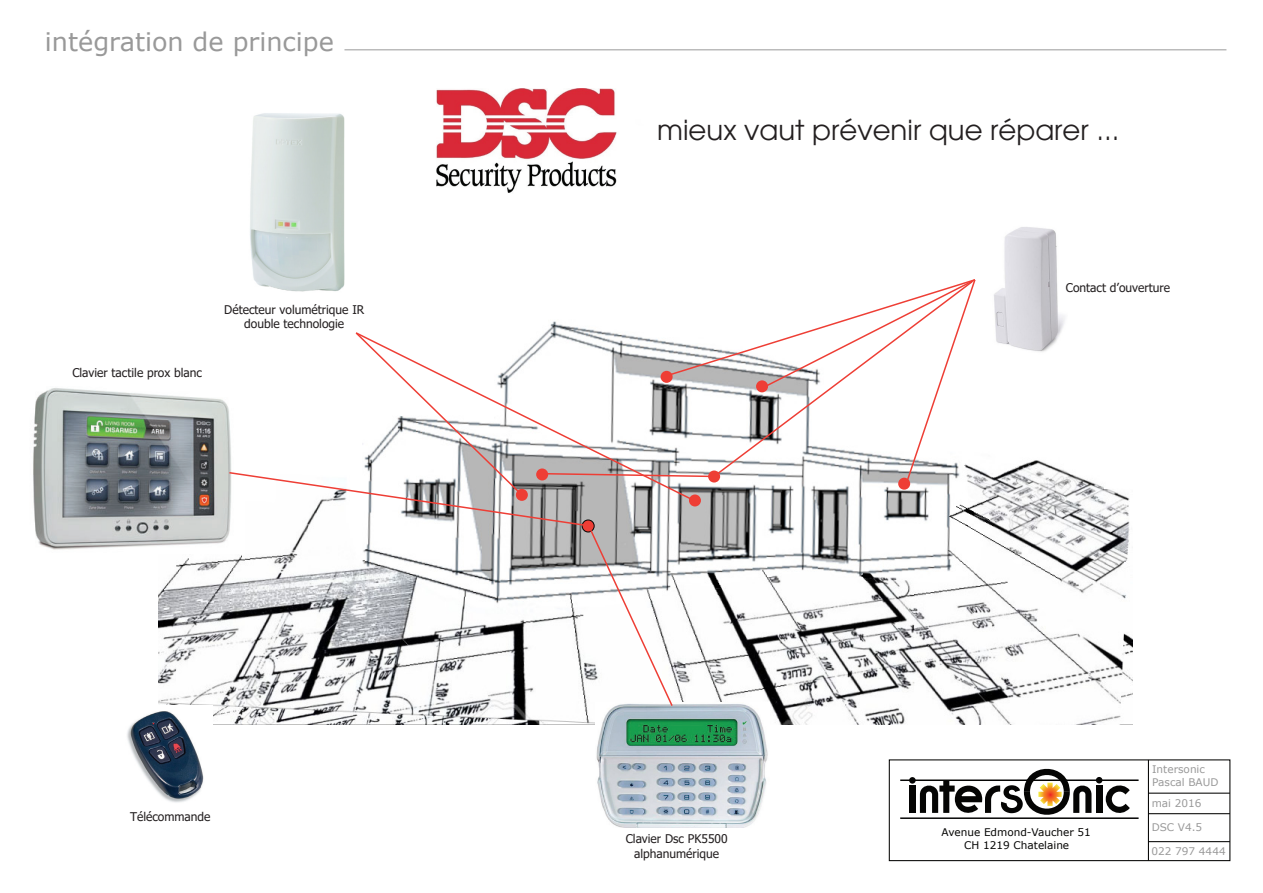
<style>
.page{position:relative;width:1263px;height:893px;background:#fff}
.page>*{position:absolute;margin:0;border:0;box-sizing:border-box;transform-origin:0 0}
.t1{font:27.6px "Avant Garde LT";color:#231f20}
.t2{font:25.5px "Verdana";color:#999}
.t3{font:12px/14.4px "Tahoma";color:#231f20;text-align:center}
.t4{font:10.5px/12.6px "Verdana";color:#999}
.t5{font:10.5px/12.6px "Verdana";color:#050504;text-align:center}
</style>
<div class="page">
<img style="left:159px;top:460px;width:973px;height:264px">
<img style="left:127px;top:705px;width:86px;height:98px">
<svg style="left:900px;top:768px;width:238px;height:51px"></svg>
<div style="left:889px;top:759px;width:341px;height:102px;border:1px solid #050504"></div>
<hr style="left:1148px;top:760px;width:1px;height:101px;background:#050504">
<hr style="left:1148px;top:793px;width:82px;height:1px;background:#050504">
<hr style="left:1148px;top:813px;width:82px;height:1px;background:#050504">
<hr style="left:1148px;top:841px;width:82px;height:1px;background:#050504">
<img style="left:250px;top:113px;width:95px;height:165px">
<img style="left:33px;top:388px;width:195px;height:165px">
<img style="left:436px;top:89px;width:181px;height:104px">
<img style="left:994px;top:227px;width:71px;height:125px">
<img style="left:596px;top:708px;width:173px;height:119px">
<svg style="left:228px;top:278px;width:749px;height:430px"></svg>
<h2 class="t2" style="left:45px;top:25px;width:290px">intégration de principe</h2>
<p class="t3" style="left:72px;top:367px;width:131px">Clavier tactile prox blanc</p>
<p class="t3" style="left:224px;top:303px;width:142px">Détecteur volumétrique IR double technologie</p>
<p class="t3" style="left:130px;top:810px;width:82px">Télécommande</p>
<h1 class="t1" style="left:657px;top:114px;width:464px">mieux vaut prévenir que réparer ...</h1>
<p class="t3" style="left:626px;top:832px;width:103px">Clavier Dsc PK5500 alphanumérique</p>
<p class="t3" style="left:1066px;top:281px;width:106px">Contact d’ouverture</p>
<p class="t5" style="left:941px;top:826px;width:151px">Avenue Edmond-Vaucher 51<br>CH 1219 Chatelaine</p>
<p class="t4" style="left:1152px;top:763px;width:68px">Intersonic<br>Pascal BAUD</p>
<p class="t4" style="left:1152px;top:797px;width:51px">mai 2016</p>
<p class="t4" style="left:1151px;top:845px;width:76px">022 797 4444</p>
<p class="t4" style="left:1152px;top:821px;width:52px">DSC V4.5</p>
</div>
